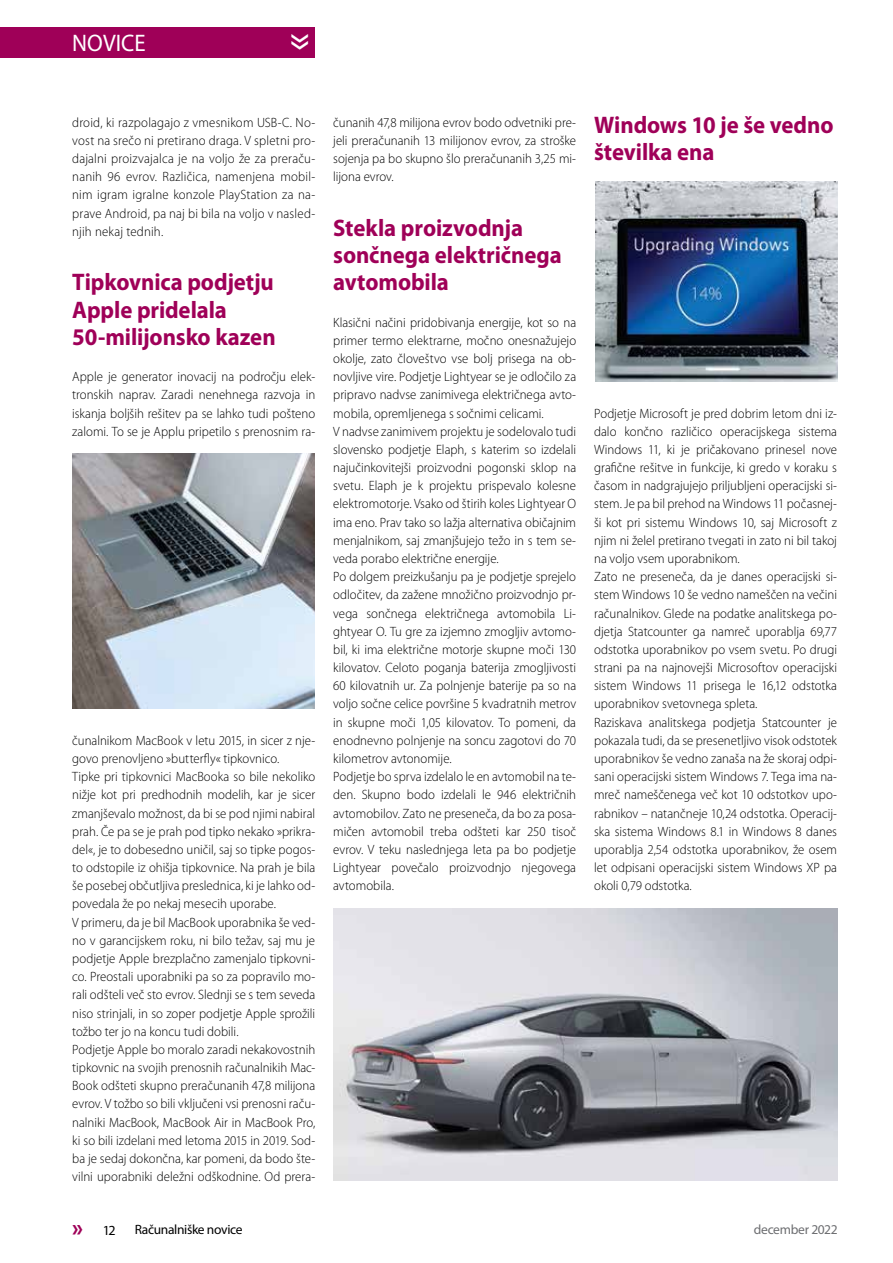
<style>
.page{position:relative;width:893px;height:1263px;background:#fff}
.page>*{position:absolute;margin:0;border:0;box-sizing:border-box;transform-origin:0 0}
.t1{font:45px "Myriad Pro";color:#fff;scale:.95 1}
.t2{font:700 24.75px "Myriad Pro";color:#9f0058;scale:.95 1}
.t3{font:700 24px/27.3px "Myriad Pro";letter-spacing:-.005em;color:#9f0058;scale:.95 1}
.t4{font:24px "Myriad Pro";color:#fff;scale:.95 1}
.t5{font:13.95px "Myriad Pro";color:#000}
.t6{font:300 13.5px/18.1px "Myriad Pro";color:#000;text-align:justify;scale:.95 1}
.t7{font:13.5px "Myriad Pro";letter-spacing:-.025em;color:#000}
.t8{font:13.5px "Myriad Pro";letter-spacing:-.02em;color:#6d6e71}
</style>
<div class="page">
<div style="left:0;top:27px;width:315px;height:31px;background:#9f0058"></div>
<img style="left:72px;top:453px;width:243px;height:255px">
<img style="left:334px;top:908px;width:503px;height:272px">
<img style="left:595px;top:181px;width:243px;height:200px">
<h3 class="t4" style="left:72px;top:29px;width:79px">NOVICE</h3>
<h1 class="t1" style="left:331px;top:33px;width:20px;rotate:90deg">»</h1>
<p class="t6" style="left:72px;top:113px;width:257px">droid, ki razpolagajo z vmesnikom USB-C. No&shy;vost na srečo ni pretirano draga. V spletni pro&shy;dajalni proizvajalca je na voljo že za preraču&shy;nanih 96 evrov. Različica, namenjena mobil&shy;nim igram igralne konzole PlayStation za na&shy;prave Android, pa naj bi bila na voljo v nasled&shy;njih nekaj tednih.</p>
<h3 class="t3" style="left:72px;top:268px;width:216px">Tipkovnica podjetju<br>Apple pridelala<br>50-milijonsko kazen</h3>
<p class="t6" style="left:72px;top:367px;width:257px">Apple je generator inovacij na področju elek&shy;tronskih naprav. Zaradi nenehnega razvoja in iskanja boljših rešitev pa se lahko tudi pošteno zalomi. To se je Applu pripetilo s prenosnim ra-</p>
<p class="t6" style="left:72px;top:731px;width:257px;text-align:left">čunalnikom MacBook v letu 2015, in sicer z nje&shy;govo prenovljeno »butterfly« tipkovnico.<br>Tipke pri tipkovnici MacBooka so bile nekoliko nižje kot pri predhodnih modelih, kar je sicer zmanjševalo možnost, da bi se pod njimi nabiral prah. Če pa se je prah pod tipko nekako »prikra&shy;del«, je to dobesedno uničil, saj so tipke pogos&shy;to odstopile iz ohišja tipkovnice. Na prah je bila še posebej občutljiva preslednica, ki je lahko od&shy;povedala že po nekaj mesecih uporabe.<br>V primeru, da je bil MacBook uporabnika še ved&shy;no v garancijskem roku, ni bilo težav, saj mu je podjetje Apple brezplačno zamenjalo tipkovni&shy;co. Preostali uporabniki pa so za popravilo mo&shy;rali odšteli več sto evrov. Slednji se s tem seveda niso strinjali, in so zoper podjetje Apple sprožili tožbo ter jo na koncu tudi dobili.<br>Podjetje Apple bo moralo zaradi nekakovostnih tipkovnic na svojih prenosnih računalnikih Mac-Book odšteti skupno preračunanih 47,8 milijona evrov. V tožbo so bili vključeni vsi prenosni raču&shy;nalniki MacBook, MacBook Air in MacBook Pro, ki so bili izdelani med letoma 2015 in 2019. Sod&shy;ba je sedaj dokončna, kar pomeni, da bodo šte&shy;vilni uporabniki deležni odškodnine. Od prera-</p>
<p class="t6" style="left:333px;top:113px;width:257px">čunanih 47,8 milijona evrov bodo odvetniki pre&shy;jeli preračunanih 13 milijonov evrov, za stroške sojenja pa bo skupno šlo preračunanih 3,25 mi&shy;lijona evrov.</p>
<h3 class="t3" style="left:333px;top:213px;width:242px">Stekla proizvodnja sončnega električnega avtomobila</h3>
<p class="t6" style="left:333px;top:313px;width:257px;text-align:left">Klasični načini pridobivanja energije, kot so na primer termo elektrarne, močno onesnažujejo okolje, zato človeštvo vse bolj prisega na ob&shy;novljive vire. Podjetje Lightyear se je odločilo za pripravo nadvse zanimivega električnega avto&shy;mobila, opremljenega s sočnimi celicami.<br>V nadvse zanimivem projektu je sodelovalo tudi slovensko podjetje Elaph, s katerim so izdelali najučinkovitejši proizvodni pogonski sklop na svetu. Elaph je k projektu prispevalo kolesne elektromotorje. Vsako od štirih koles Lightyear O ima eno. Prav tako so lažja alternativa običajnim menjalnikom, saj zmanjšujejo težo in s tem se&shy;veda porabo električne energije.<br>Po dolgem preizkušanju pa je podjetje sprejelo odločitev, da zažene množično proizvodnjo pr&shy;vega sončnega električnega avtomobila Li&shy;ghtyear O. Tu gre za izjemno zmogljiv avtomo&shy;bil, ki ima električne motorje skupne moči 130 kilovatov. Celoto poganja baterija zmogljivosti 60 kilovatnih ur. Za polnjenje baterije pa so na voljo sočne celice površine 5 kvadratnih metrov in skupne moči 1,05 kilovatov. To pomeni, da enodnevno polnjenje na soncu zagotovi do 70 kilometrov avtonomije.<br>Podjetje bo sprva izdelalo le en avtomobil na te&shy;den. Skupno bodo izdelali le 946 električnih avtomobilov. Zato ne preseneča, da bo za posa&shy;mičen avtomobil treba odšteti kar 250 tisoč evrov. V teku naslednjega leta pa bo podjetje Lightyear povečalo proizvodnjo njegovega avtomobila.</p>
<h3 class="t3" style="left:594px;top:110px;width:253px">Windows 10 je še vedno številka ena</h3>
<p class="t6" style="left:594px;top:404px;width:257px;text-align:left">Podjetje Microsoft je pred dobrim letom dni iz&shy;dalo končno različico operacijskega sistema Windows 11, ki je pričakovano prinesel nove grafične rešitve in funkcije, ki gredo v koraku s časom in nadgrajujejo priljubljeni operacijski si&shy;stem. Je pa bil prehod na Windows 11 počasnej&shy;ši kot pri sistemu Windows 10, saj Microsoft z njim ni želel pretirano tvegati in zato ni bil takoj na voljo vsem uporabnikom.<br>Zato ne preseneča, da je danes operacijski si&shy;stem Windows 10 še vedno nameščen na večini računalnikov. Glede na podatke analitskega po&shy;djetja Statcounter ga namreč uporablja 69,77 odstotka uporabnikov po vsem svetu. Po drugi strani pa na najnovejši Microsoftov operacijski sistem Windows 11 prisega le 16,12 odstotka uporabnikov svetovnega spleta.<br>Raziskava analitskega podjetja Statcounter je pokazala tudi, da se presenetljivo visok odstotek uporabnikov še vedno zanaša na že skoraj odpi&shy;sani operacijski sistem Windows 7. Tega ima na&shy;mreč nameščenega več kot 10 odstotkov upo&shy;rabnikov – natančneje 10,24 odstotka. Operacij&shy;ska sistema Windows 8.1 in Windows 8 danes uporablja 2,54 odstotka uporabnikov, že osem let odpisani operacijski sistem Windows XP pa okoli 0,79 odstotka.</p>
<h2 class="t2" style="left:72px;top:1211px;width:13px">»</h2>
<p class="t5" style="left:103px;top:1221px;width:15px">12</p>
<p class="t7" style="left:135px;top:1221px;width:109px">Računalniške novice</p>
<p class="t8" style="left:754px;top:1221px;width:85px">december 2022</p>
</div>
